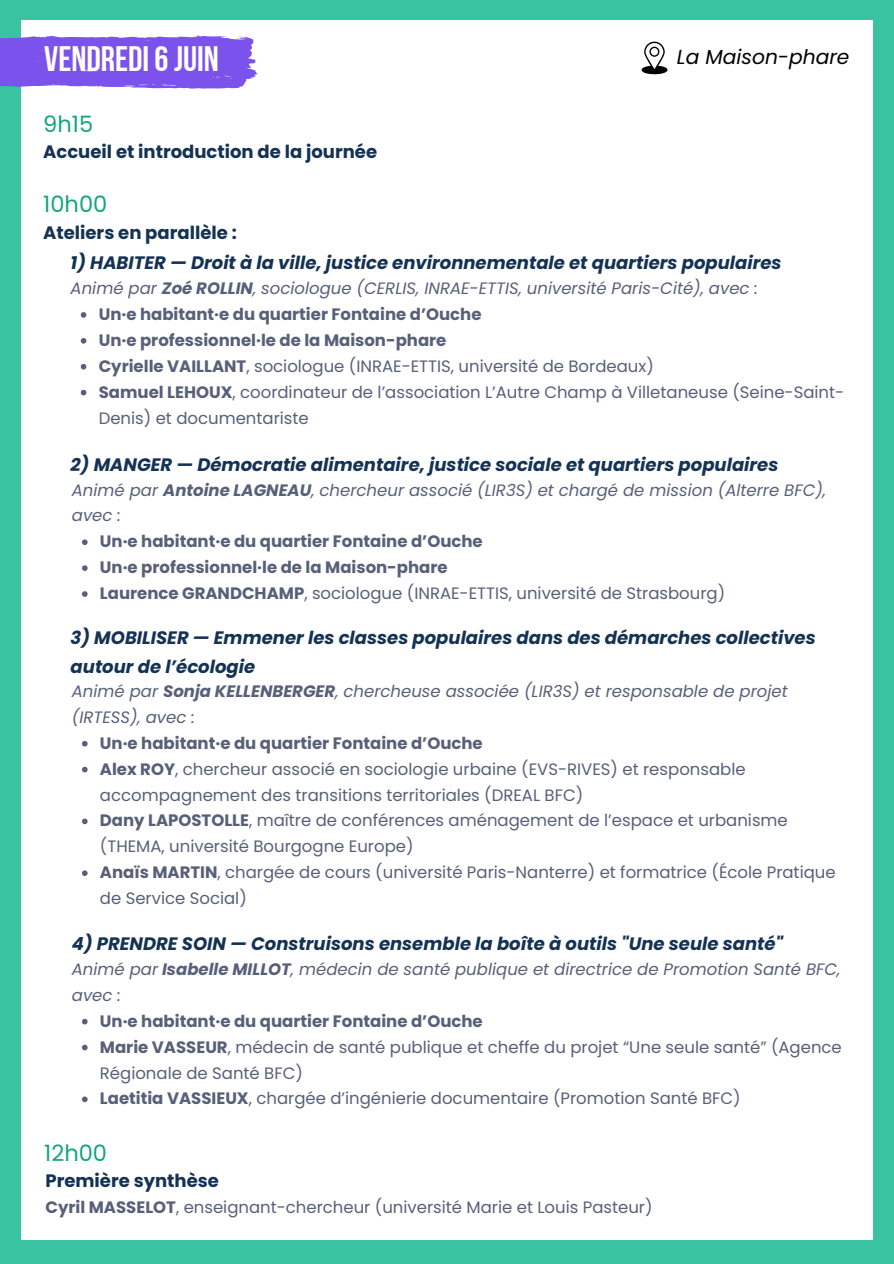
<style>
.page{position:relative;width:894px;height:1264px;background:#fff}
.page>*{position:absolute;margin:0;border:0;box-sizing:border-box;transform-origin:0 0}
.t1{font:35.25px "Bebas Neue Cyrillic";color:#fff}
.t2{font:22.5px "Poppins";color:#13a67e}
.t3{font:italic 20.25px "Poppins";color:#000}
.t4{font:italic 700 18px/28.2px "Poppins";color:#143254}
.t5{font:700 18px "Poppins";color:#143254}
.t6{font:16.5px/26px "Poppins";color:#586079}
.t7{font:italic 16.5px/26px "Poppins";color:#586079}
.t8{font:700 16.5px "Poppins";color:#586079}
.s1{font-weight:700}
</style>
<div class="page">
<div style="left:0;top:0;width:893px;height:1263px;background:#3ac3a0"></div>
<div style="left:22px;top:20px;width:850px;height:1220px;background:#fff"></div>
<svg style="left:82px;top:741px;width:6px;height:5px"></svg>
<svg style="left:82px;top:766px;width:6px;height:6px"></svg>
<svg style="left:82px;top:818px;width:6px;height:6px"></svg>
<svg style="left:82px;top:870px;width:6px;height:6px"></svg>
<svg style="left:81px;top:312px;width:5px;height:6px"></svg>
<svg style="left:81px;top:338px;width:5px;height:5px"></svg>
<svg style="left:81px;top:364px;width:5px;height:5px"></svg>
<svg style="left:81px;top:390px;width:5px;height:5px"></svg>
<svg style="left:82px;top:539px;width:6px;height:6px"></svg>
<svg style="left:82px;top:565px;width:6px;height:6px"></svg>
<svg style="left:82px;top:591px;width:6px;height:6px"></svg>
<svg style="left:82px;top:1018px;width:6px;height:6px"></svg>
<svg style="left:82px;top:1044px;width:6px;height:6px"></svg>
<svg style="left:82px;top:1096px;width:6px;height:6px"></svg>
<svg style="left:0;top:35px;width:257px;height:54px"></svg>
<svg style="left:641px;top:42px;width:26px;height:33px"></svg>
<p class="t1" style="left:44px;top:44px;width:176px">VENDREDI 6JUIN</p>
<p class="t3" style="left:676px;top:43px;width:174px">La Maison-phare</p>
<h4 class="t2" style="left:43px;top:108px;width:51px">9h15</h4>
<h4 class="t5" style="left:43px;top:139px;width:335px">Accueil et introduction de la journée</h4>
<p class="t2" style="left:43px;top:188px;width:66px">10h00</p>
<p class="t5" style="left:43px;top:220px;width:195px">Ateliers en parallèle :</p>
<p class="t7" style="left:71px;top:275px;width:688px">Animé par <span class="s1">Zoé ROLLIN</span>, sociologue (CERLIS, INRAE-ETTIS, université Paris-Cité), avec :</p>
<h4 class="t8" style="left:99px;top:303px;width:384px">Un·e habitant·e du quartier Fontaine d’Ouche</h4>
<p class="t8" style="left:99px;top:328px;width:349px">Un·e professionnel·le de la Maison-phare</p>
<p class="t6" style="left:99px;top:353px;width:556px"><span class="s1">Cyrielle VAILLANT</span>, sociologue (INRAE-ETTIS, université de Bordeaux)</p>
<p class="t6" style="left:99px;top:379px;width:746px"><span class="s1">Samuel LEHOUX</span>, coordinateur de l’association L’Autre Champ à Villetaneuse (Seine-Saint-<br>Denis) et documentariste</p>
<p class="t4" style="left:71px;top:249px;width:712px">1) HABITER — Droit à la ville, justice environnementale et quartiers populaires</p>
<p class="t4" style="left:71px;top:450px;width:709px">2) MANGER — Démocratie alimentaire, justice sociale et quartiers populaires</p>
<h4 class="t7" style="left:72px;top:477px;width:755px">Animé par <span class="s1">Antoine LAGNEAU</span>, chercheur associé (LIR3S) et chargé de mission (Alterre BFC), avec :</h4>
<p class="t8" style="left:100px;top:530px;width:384px">Un·e habitant·e du quartier Fontaine d’Ouche</p>
<p class="t8" style="left:100px;top:556px;width:349px">Un·e professionnel·le de la Maison-phare</p>
<p class="t6" style="left:100px;top:580px;width:626px"><span class="s1">Laurence GRANDCHAMP</span>, sociologue (INRAE-ETTIS, université de Strasbourg)</p>
<p class="t4" style="left:71px;top:624px;width:746px">3) MOBILISER — Emmener les classes populaires dans des démarches collectives autour de l’écologie</p>
<p class="t7" style="left:72px;top:678px;width:717px">Animé par <span class="s1">Sonja KELLENBERGER</span>, chercheuse associée (LIR3S) et responsable de projet (IRTESS), avec :</p>
<h3 class="t8" style="left:100px;top:731px;width:384px">Un·e habitant·e du quartier Fontaine d’Ouche</h3>
<h2 class="t6" style="left:100px;top:756px;width:647px"><span class="s1">Alex ROY</span>, chercheur associé en sociologie urbaine (EVS-RIVES) et responsable accompagnement des transitions territoriales (DREAL BFC)</h2>
<h4 class="t6" style="left:100px;top:807px;width:689px"><span class="s1">Dany LAPOSTOLLE</span>, maître de conférences aménagement de l’espace et urbanisme (THEMA, université Bourgogne Europe)</h4>
<h2 class="t6" style="left:100px;top:859px;width:737px"><span class="s1">Anaïs MARTIN</span>, chargée de cours (université Paris-Nanterre) et formatrice (École Pratique de Service Social)</h2>
<p class="t4" style="left:72px;top:929px;width:712px">4) PRENDRE SOIN — Construisons ensemble la boîte à outils "Une seule santé"</p>
<p class="t7" style="left:72px;top:956px;width:770px">Animé par <span class="s1">Isabelle MILLOT</span>, médecin de santé publique et directrice de Promotion Santé BFC, avec :</p>
<h4 class="t8" style="left:100px;top:1009px;width:384px">Un·e habitant·e du quartier Fontaine d’Ouche</h4>
<p class="t6" style="left:100px;top:1033px;width:743px"><span class="s1">Marie VASSEUR</span>, médecin de santé publique et cheffe du projet “Une seule santé” (Agence<br>Régionale de Santé BFC)</p>
<p class="t6" style="left:100px;top:1085px;width:642px"><span class="s1">Laetitia VASSIEUX</span>, chargée d’ingénierie documentaire (Promotion Santé BFC)</p>
<h2 class="t2" style="left:44px;top:1137px;width:64px">12h00</h2>
<h4 class="t5" style="left:45px;top:1167px;width:175px">Première synthèse</h4>
<p class="t6" style="left:45px;top:1193px;width:608px"><span class="s1">Cyril MASSELOT</span>, enseignant-chercheur (université Marie et Louis Pasteur)</p>
</div>
